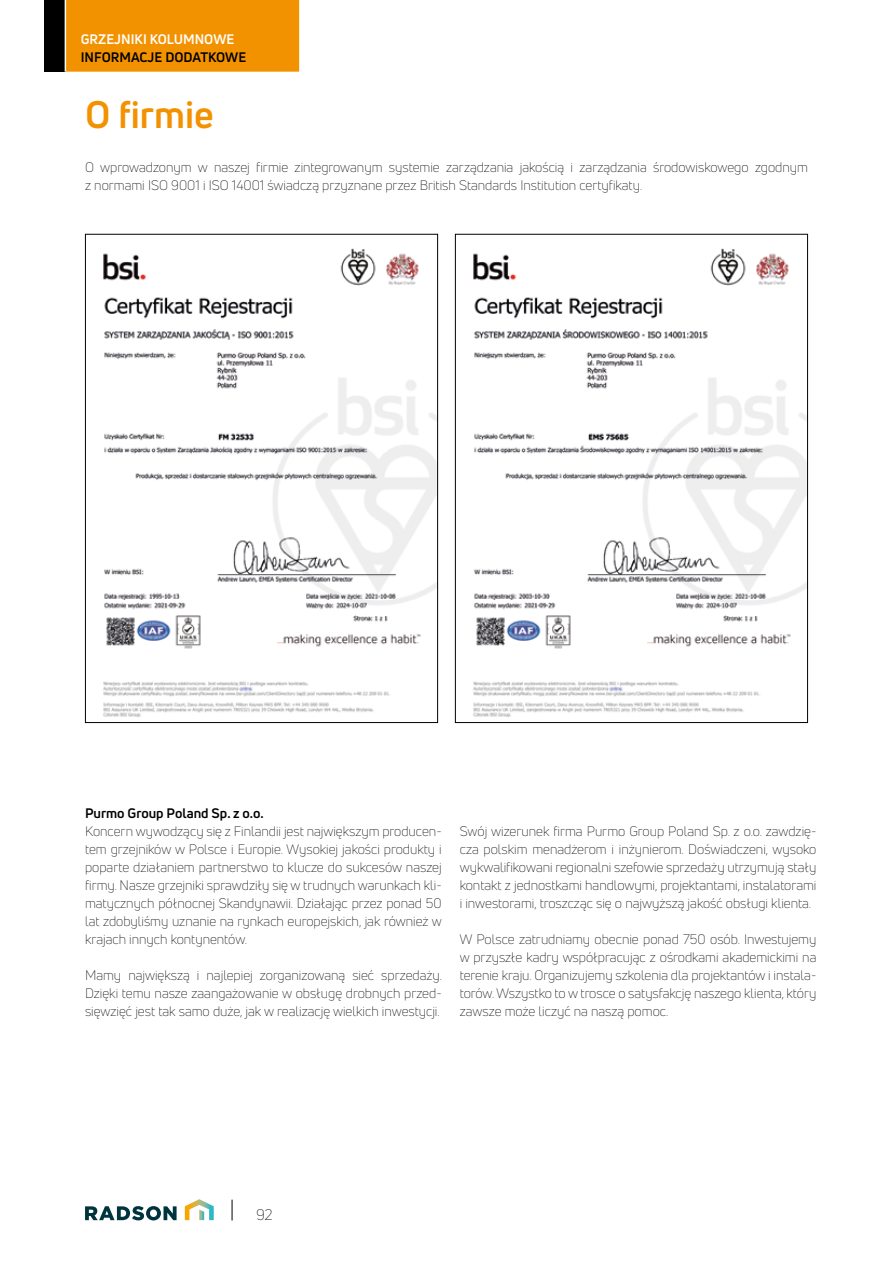
<style>
.page{position:relative;width:893px;height:1263px;background:#fff}
.page>*{position:absolute;margin:0;border:0;box-sizing:border-box;transform-origin:0 0}
.t1{font:700 37.5px "Uni Neue";color:#f39200}
.t2{font:300 15px "Uni Neue";color:#000}
.t3{font:300 13.5px/18px "Uni Neue";color:#000;text-align:justify}
.t4{font:700 13.5px "Uni Neue";color:#000}
.t5{font:700 13.5px "Uni Neue";color:#fff}
</style>
<div class="page">
<svg style="left:185px;top:1199px;width:29px;height:21px"></svg>
<svg style="left:85px;top:1206px;width:92px;height:14px"></svg>
<svg style="left:232px;top:1199px;width:1px;height:21px"></svg>
<div style="left:66px;top:0;width:234px;height:72px;background:#f39200"></div>
<div style="left:44px;top:0;width:21px;height:72px;background:#000"></div>
<img style="left:103px;top:248px;width:333px;height:470px">
<img style="left:473px;top:248px;width:333px;height:470px">
<p class="t5" style="left:81px;top:31px;width:155px">GRZEJNIKI KOLUMNOWE</p>
<p class="t4" style="left:81px;top:49px;width:167px">INFORMACJE DODATKOWE</p>
<h1 class="t1" style="left:85px;top:91px;width:130px">O firmie</h1>
<p class="t3" style="left:85px;top:158px;width:724px">O wprowadzonym w naszej firmie zintegrowanym systemie zarządzania jakością i zarządzania środowiskowego zgodnym z normami ISO 9001 i ISO 14001 świadczą przyznane przez British Standards Institution certyfikaty.</p>
<p class="t4" style="left:85px;top:805px;width:180px">Purmo Group Poland Sp. z o.o.</p>
<p class="t3" style="left:85px;top:822px;width:358px">Koncern wywodzący się z Finlandii jest największym producen&shy;tem grzejników w Polsce i Europie. Wysokiej jakości produkty i poparte działaniem partnerstwo to klucze do sukcesów naszej firmy. Nasze grzejniki sprawdziły się w trudnych warunkach kli&shy;matycznych północnej Skandynawii. Działając przez ponad 50 lat zdobyliśmy uznanie na rynkach europejskich, jak również w krajach innych kontynentów.</p>
<p class="t3" style="left:85px;top:966px;width:358px">Mamy największą i najlepiej zorganizowaną sieć sprzedaży.<br>Dzięki temu nasze zaangażowanie w obsługę drobnych przed&shy;sięwzięć jest tak samo duże, jak w realizację wielkich inwestycji.</p>
<p class="t3" style="left:460px;top:822px;width:358px">Swój wizerunek firma Purmo Group Poland Sp. z o.o. zawdzię&shy;cza polskim menadżerom i inżynierom. Doświadczeni, wysoko wykwalifikowani regionalni szefowie sprzedaży utrzymują stały kontakt z jednostkami handlowymi, projektantami, instalatorami i inwestorami, troszcząc się o najwyższą jakość obsługi klienta.</p>
<p class="t3" style="left:460px;top:930px;width:358px">W Polsce zatrudniamy obecnie ponad 750 osób. Inwestujemy w przyszłe kadry współpracując z ośrodkami akademickimi na terenie kraju. Organizujemy szkolenia dla projektantów i instala&shy;torów. Wszystko to w trosce o satysfakcję naszego klienta, który zawsze może liczyć na naszą pomoc.</p>
<p class="t2" style="left:256px;top:1206px;width:18px">92</p>
</div>
